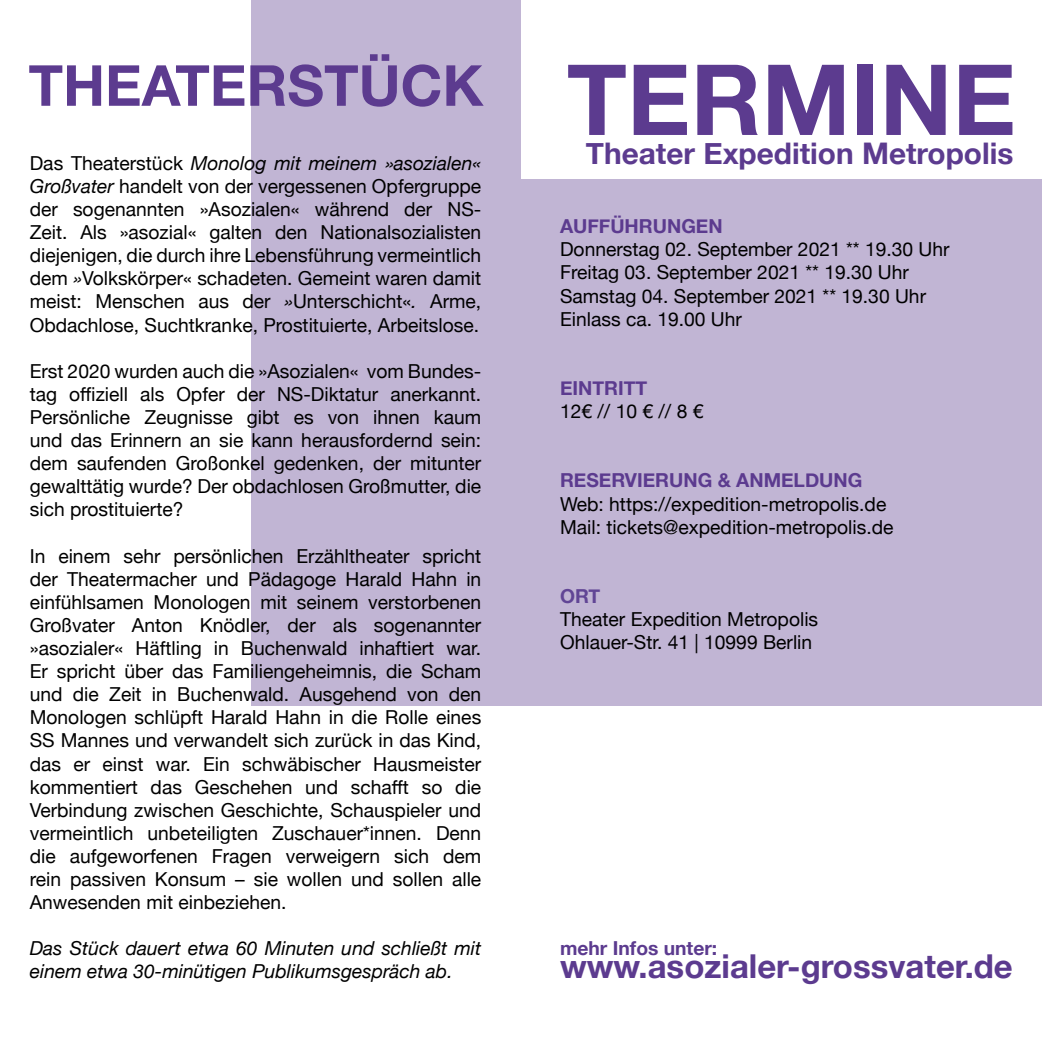
<style>
.page{position:relative;width:1042px;height:1042px;background:#fff}
.page>*{position:absolute;margin:0;border:0;box-sizing:border-box;transform-origin:0 0}
.t1{font:700 98.17px "Helvetica Neue";color:#5c3b8f}
.t2{font:700 56.52px "Helvetica Neue";color:#5c3b8f}
.t3{font:700 32.9px "Helvetica Neue";color:#5c3b8f}
.t4{font:700 29.75px "Helvetica Neue";color:#5c3b8f}
.t5{font:19.25px/23.1px "Helvetica Neue";color:#000;text-align:justify}
.t6{font:italic 19.25px/23.1px "Helvetica Neue";color:#000}
.t7{font:700 19.25px "Helvetica Neue";color:#5c3b8f}
.t8{font:700 19.25px "Helvetica Neue";color:#614595}
.s1{font-style:italic}
</style>
<div class="page">
<div style="left:521px;top:179px;width:521px;height:527px;background:#c1b5d4"></div>
<div style="left:252px;top:0;width:269px;height:706px;background:#c1b5d4"></div>
<h2 class="t2" style="left:29px;top:41px;width:456px">THEATERSTÜCK</h2>
<p class="t5" style="left:30px;top:152px;width:453px">Das Theaterstück <span class="s1">Monolog mit meinem »asozialen« Großvater</span> handelt von der vergessenen Opfergruppe der sogenannten »Asozialen« während der NS-Zeit. Als »asozial« galten den Nationalsozialisten diejenigen, die durch ihre Lebensführung vermeintlich dem <span class="s1">»</span>Volkskörper« schadeten. Gemeint waren damit meist: Menschen aus der <span class="s1">»</span>Unterschicht«<span class="s1">.</span> Arme, Obdachlose, Suchtkranke, Prostituierte, Arbeitslose.</p>
<p class="t5" style="left:30px;top:360px;width:453px">Erst 2020 wurden auch die »Asozialen« vom Bundes&shy;tag offiziell als Opfer der NS-Diktatur anerkannt.<br>Persönliche Zeugnisse gibt es von ihnen kaum und das Erinnern an sie kann herausfordernd sein: dem saufenden Großonkel gedenken, der mitunter gewalttätig wurde? Der obdachlosen Großmutter, die sich prostituierte?</p>
<p class="t5" style="left:30px;top:545px;width:453px">In einem sehr persönlichen Erzähltheater spricht der Theatermacher und Pädagoge Harald Hahn in einfühlsamen Monologen mit seinem verstorbenen Großvater Anton Knödler, der als sogenannter »asozialer« Häftling in Buchenwald inhaftiert war.<br>Er spricht über das Familiengeheimnis, die Scham und die Zeit in Buchenwald. Ausgehend von den Monologen schlüpft Harald Hahn in die Rolle eines SS Mannes und verwandelt sich zurück in das Kind, das er einst war. Ein schwäbischer Hausmeister kommentiert das Geschehen und schafft so die Verbindung zwischen Geschichte, Schauspieler und vermeintlich unbeteiligten Zuschauer*innen. Denn die aufgeworfenen Fragen verweigern sich dem rein passiven Konsum – sie wollen und sollen alle Anwesenden mit einbeziehen.</p>
<p class="t6" style="left:30px;top:938px;width:453px">Das Stück dauert etwa 60 Minuten und schließt mit einem etwa 30-minütigen Publikumsgespräch ab.</p>
<h1 class="t1" style="left:567px;top:23px;width:451px">TERMINE</h1>
<h3 class="t4" style="left:586px;top:130px;width:429px">Theater Expedition Metropolis</h3>
<p class="t7" style="left:560px;top:211px;width:164px">AUFFÜHRUNGEN</p>
<p class="t5" style="left:560px;top:239px;width:391px;text-align:left">Donnerstag 02. September 2021 ** 19.30 Uhr Freitag 03. September 2021 ** 19.30 Uhr Samstag 04. September 2021 ** 19.30 Uhr Einlass ca. 19.00 Uhr</p>
<p class="t7" style="left:560px;top:373px;width:89px">EINTRITT</p>
<p class="t5" style="left:560px;top:401px;width:145px">12€ // 10 € // 8 €</p>
<p class="t7" style="left:560px;top:465px;width:304px">RESERVIERUNG &amp; ANMELDUNG</p>
<p class="t5" style="left:560px;top:493px;width:335px">Web: https://expedition-metropolis.de<br>Mail: tickets@expedition-metropolis.de</p>
<p class="t8" style="left:560px;top:581px;width:42px">ORT</p>
<p class="t5" style="left:560px;top:609px;width:260px">Theater Expedition Metropolis<br>Ohlauer-Str. 41 | 10999 Berlin</p>
<p class="t7" style="left:560px;top:933px;width:159px">mehr Infos unter:</p>
<h3 class="t3" style="left:560px;top:940px;width:454px">www.asozialer-grossvater.de</h3>
</div>
